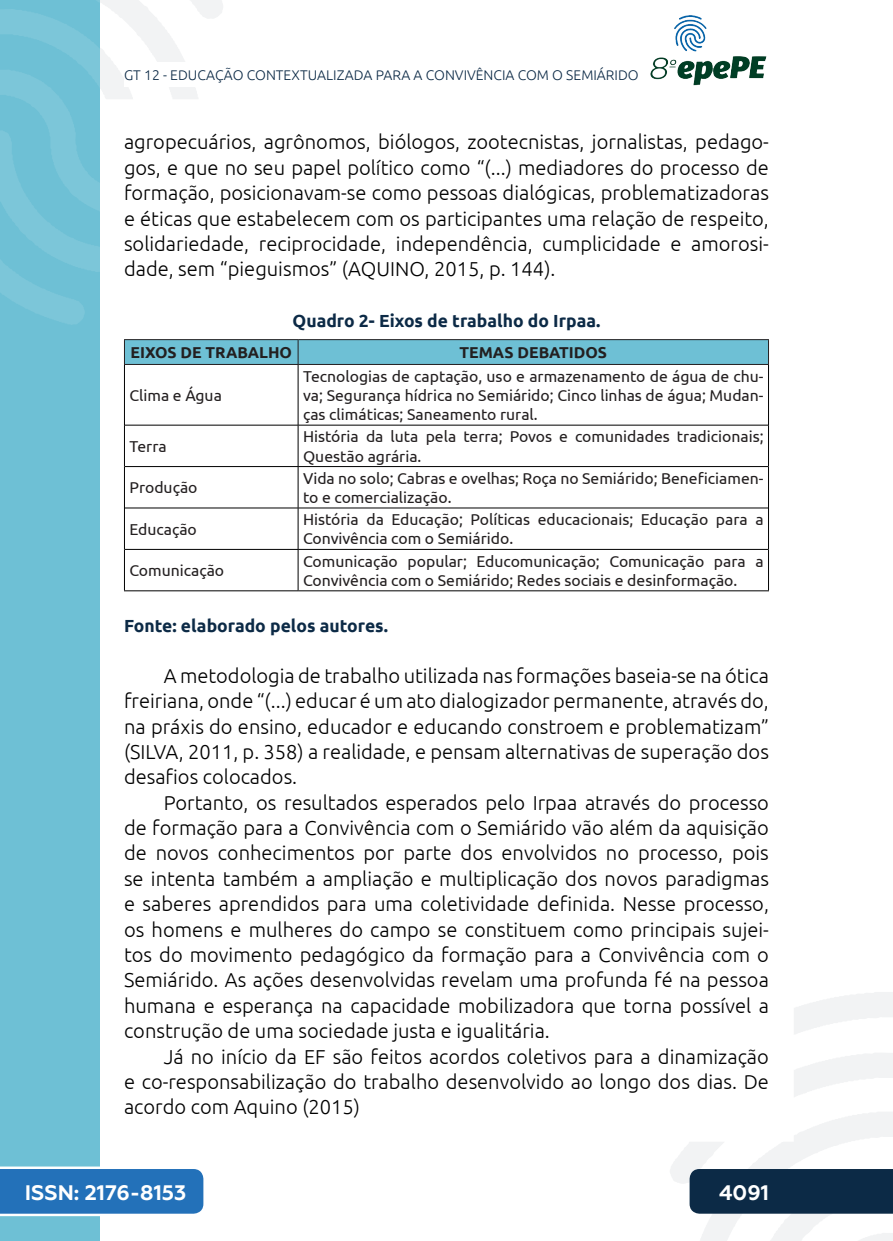
<style>
.page{position:relative;width:893px;height:1241px;background:#fff}
.page>*{position:absolute;margin:0;border:0;box-sizing:border-box;transform-origin:0 0}
.t1{font:700 21px "Geometria";color:#fff}
._5_CORPO{font:300 20.12px/25.4px "Ubuntu";color:#000;text-align:justify}
._10_LEGENDAS{font:700 17.5px "Ubuntu";color:#0c2a46}
.t2{font:15.75px/19.2px "Ubuntu";color:#231f20}
.t3{font:700 15.75px "Ubuntu";color:#231f20}
.t4{font:300 14px "Ubuntu";color:#0c2a46}
</style>
<div class="page">
<svg style="left:670px;top:992px;width:223px;height:248px"></svg>
<svg style="left:99px;top:0;width:124px;height:324px"></svg>
<img style="left:650px;top:15px;width:117px;height:71px">
<div style="left:0;top:0;width:99px;height:1240px;background:#6ec0d5"></div>
<svg style="left:0;top:0;width:99px;height:325px"></svg>
<svg style="left:0;top:1166px;width:203px;height:49px;background:#367dbf"></svg>
<div style="left:690px;top:1168px;width:203px;height:45px;background:#0c2a46"></div>
<div style="left:124px;top:62px;width:516px;height:25px;background:#fff"></div>
<hr style="left:124px;top:364px;width:1px;height:61px;background:#000">
<hr style="left:768px;top:364px;width:1px;height:61px;background:#000">
<hr style="left:124px;top:425px;width:1px;height:41px;background:#000">
<hr style="left:768px;top:425px;width:1px;height:41px;background:#000">
<hr style="left:124px;top:466px;width:1px;height:42px;background:#000">
<hr style="left:768px;top:466px;width:1px;height:42px;background:#000">
<hr style="left:124px;top:508px;width:1px;height:41px;background:#000">
<hr style="left:768px;top:508px;width:1px;height:41px;background:#000">
<hr style="left:124px;top:549px;width:1px;height:41px;background:#000">
<hr style="left:768px;top:549px;width:1px;height:41px;background:#000">
<hr style="left:124px;top:590px;width:174px;height:1px;background:#000">
<hr style="left:298px;top:590px;width:471px;height:1px;background:#000">
<hr style="left:298px;top:364px;width:1px;height:61px;background:#000">
<hr style="left:125px;top:425px;width:173px;height:1px;background:#000">
<hr style="left:298px;top:425px;width:470px;height:1px;background:#000">
<hr style="left:298px;top:425px;width:1px;height:41px;background:#000">
<hr style="left:125px;top:466px;width:173px;height:1px;background:#000">
<hr style="left:298px;top:466px;width:470px;height:1px;background:#000">
<hr style="left:298px;top:466px;width:1px;height:41px;background:#000">
<hr style="left:125px;top:507px;width:173px;height:1px;background:#000">
<hr style="left:298px;top:507px;width:470px;height:1px;background:#000">
<hr style="left:298px;top:508px;width:1px;height:41px;background:#000">
<hr style="left:125px;top:549px;width:173px;height:1px;background:#000">
<hr style="left:298px;top:549px;width:470px;height:1px;background:#000">
<hr style="left:298px;top:549px;width:1px;height:41px;background:#000">
<svg style="left:124px;top:339px;width:645px;height:25px;background:#6ab8cc"></svg>
<hr style="left:124px;top:364px;width:174px;height:1px;background:#231f20">
<hr style="left:298px;top:364px;width:471px;height:1px;background:#231f20">
<p class="t4" style="left:124px;top:66px;width:516px">GT 12 - EDUCAÇÃO CONTEXTUALIZADA PARA A CONVIVÊNCIA COM O SEMIÁRIDO</p>
<p class="_5_CORPO" style="left:124px;top:129px;width:646px">agropecuários, agrônomos, biólogos, zootecnistas, jornalistas, pedago&shy;gos, e que no seu papel político como “(...) mediadores do processo de formação, posicionavam-se como pessoas dialógicas, problematizadoras e éticas que estabelecem com os participantes uma relação de respeito, solidariedade, reciprocidade, independência, cumplicidade e amorosi&shy;dade, sem “pieguismos” (AQUINO, 2015, p. 144).</p>
<p class="_10_LEGENDAS" style="left:293px;top:310px;width:309px">Quadro 2- Eixos de trabalho do Irpaa.</p>
<p class="t3" style="left:130px;top:343px;width:163px">EIXOS DE TRABALHO</p>
<p class="t3" style="left:460px;top:343px;width:149px">TEMAS DEBATIDOS</p>
<p class="t2" style="left:129px;top:385px;width:94px">Clima e Água</p>
<p class="t2" style="left:303px;top:366px;width:462px;text-align:justify">Tecnologias de captação, uso e armazenamento de água de chu&shy;va; Segurança hídrica no Semiárido; Cinco linhas de água; Mudan&shy;ças climáticas; Saneamento rural.</p>
<p class="t2" style="left:129px;top:436px;width:39px">Terra</p>
<p class="t2" style="left:303px;top:426px;width:462px">História da luta pela terra; Povos e comunidades tradicionais;<br>Questão agrária.</p>
<p class="t2" style="left:129px;top:477px;width:70px">Produção</p>
<p class="t2" style="left:303px;top:468px;width:462px">Vida no solo; Cabras e ovelhas; Roça no Semiárido; Beneficiamen&shy;to e comercialização.</p>
<p class="t2" style="left:129px;top:519px;width:69px">Educação</p>
<p class="t2" style="left:303px;top:509px;width:462px">História da Educação; Políticas educacionais; Educação para a<br>Convivência com o Semiárido.</p>
<p class="t2" style="left:129px;top:560px;width:96px">Comunicação</p>
<p class="t2" style="left:303px;top:551px;width:462px">Comunicação popular; Educomunicação; Comunicação para a<br>Convivência com o Semiárido; Redes sociais e desinformação.</p>
<p class="_10_LEGENDAS" style="left:124px;top:615px;width:265px">Fonte: elaborado pelos autores.</p>
<p class="_5_CORPO" style="left:124px;top:662px;width:646px;text-indent:40px">A metodologia de trabalho utilizada nas formações baseia-se na ótica freiriana, onde “(...) educar é um ato dialogizador permanente, através do, na práxis do ensino, educador e educando constroem e problematizam” (SILVA, 2011, p. 358) a realidade, e pensam alternativas de superação dos desafios colocados.</p>
<p class="_5_CORPO" style="left:124px;top:789px;width:646px;text-indent:40px">Portanto, os resultados esperados pelo Irpaa através do processo de formação para a Convivência com o Semiárido vão além da aquisição de novos conhecimentos por parte dos envolvidos no processo, pois se intenta também a ampliação e multiplicação dos novos paradigmas e saberes aprendidos para uma coletividade definida. Nesse processo, os homens e mulheres do campo se constituem como principais sujei&shy;tos do movimento pedagógico da formação para a Convivência com o Semiárido. As ações desenvolvidas revelam uma profunda fé na pessoa humana e esperança na capacidade mobilizadora que torna possível a construção de uma sociedade justa e igualitária.</p>
<p class="_5_CORPO" style="left:124px;top:1043px;width:646px;text-indent:40px">Já no início da EF são feitos acordos coletivos para a dinamização e co-responsabilização do trabalho desenvolvido ao longo dos dias. De acordo com Aquino (2015)</p>
<p class="t1" style="left:25px;top:1179px;width:163px">ISSN: 2176-8153</p>
<p class="t1" style="left:719px;top:1179px;width:51px">4091</p>
</div>
